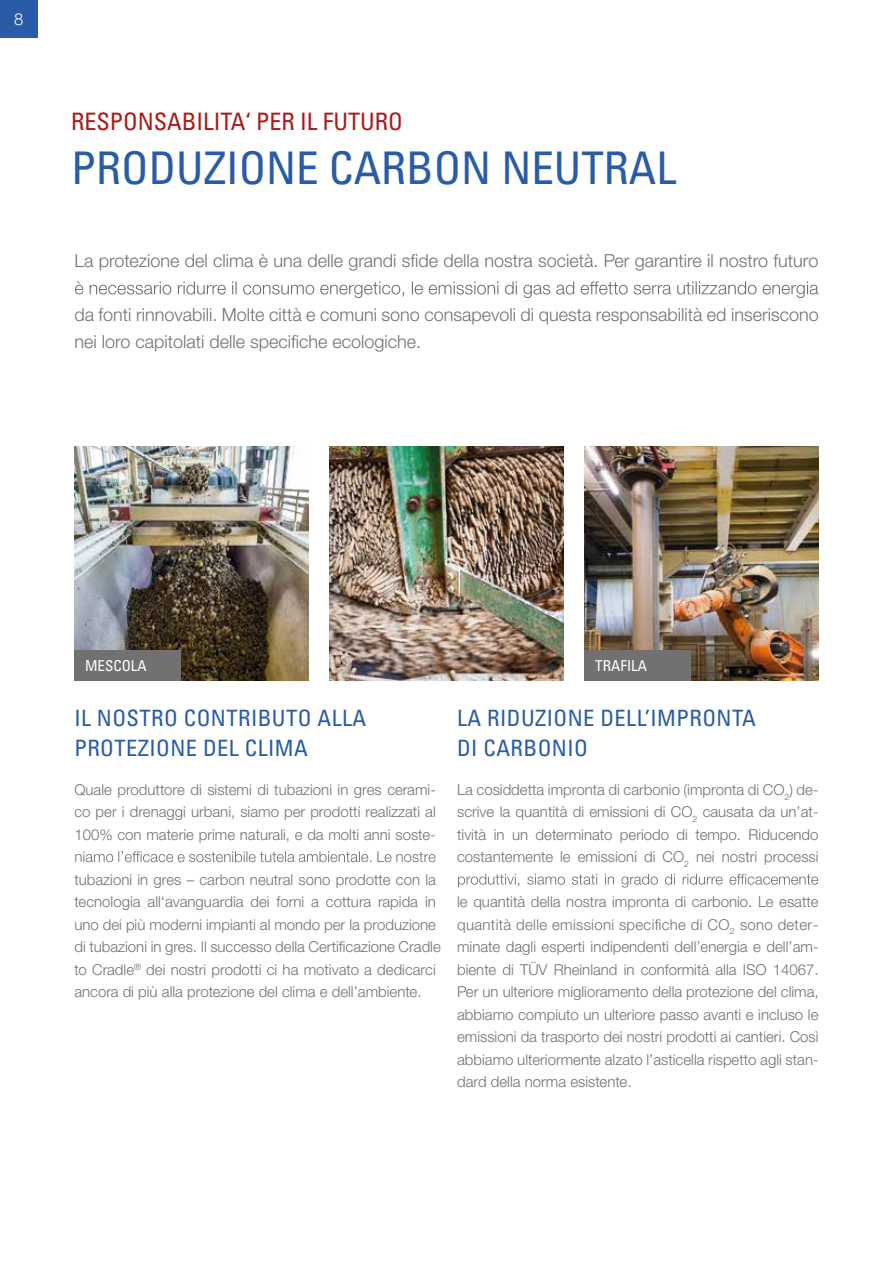
<style>
.page{position:relative;width:893px;height:1263px;background:#fff}
.page>*{position:absolute;margin:0;border:0;box-sizing:border-box;transform-origin:0 0}
.t1{font:condensed 45px "Univers LT Std";color:#295ba7}
.t2{font:condensed 24px "Univers LT Std";color:#ae1917}
.t3{font:condensed 22.5px/30px "Univers LT Std";letter-spacing:.02em;color:#295ba7}
.t4{font:300 18px/27px "Helvetica Neue LT Std";color:#727070}
.t5{font:300 16.5px "Helvetica Neue LT Std";color:#fff}
.t6{font:300 15px/22.5px "Helvetica Neue LT Std";color:#727070;text-align:justify}
.t7{font:condensed 15px "Univers LT Std";color:#fff}
</style>
<div class="page">
<img style="left:74px;top:447px;width:234px;height:233px">
<img style="left:330px;top:447px;width:233px;height:233px">
<img style="left:585px;top:447px;width:234px;height:233px">
<div style="left:0;top:0;width:37px;height:37px;background:#295ba7"></div>
<svg style="left:75px;top:851px;width:361px;height:11px"></svg>
<svg style="left:75px;top:281px;width:743px;height:17px"></svg>
<svg style="left:458px;top:874px;width:360px;height:13px"></svg>
<div style="left:74px;top:651px;width:107px;height:30px;background:#727070"></div>
<div style="left:585px;top:651px;width:106px;height:30px;background:#727070"></div>
<p class="t5" style="left:14px;top:9px;width:11px">8</p>
<h2 class="t2" style="left:71px;top:106px;width:333px">RESPONSABILITA‘ PER IL FUTURO</h2>
<h1 class="t1" style="left:71px;top:140px;width:607px">PRODUZIONE CARBON NEUTRAL</h1>
<p class="t4" style="left:74px;top:247px;width:745px">La protezione del clima è una delle grandi sfide della nostra società. Per garantire il nostro futuro</p>
<p class="t4" style="left:74px;top:301px;width:746px">da fonti rinnovabili. Molte città e comuni sono consapevoli di questa responsabilità ed inseriscono nei loro capitolati delle specifiche ecologiche.</p>
<p class="t7" style="left:85px;top:656px;width:63px">MESCOLA</p>
<p class="t7" style="left:595px;top:656px;width:44px">T AFIL</p>
<p class="t7" style="left:595px;top:656px;width:52px">PRESSA</p>
<h3 class="t3" style="left:74px;top:703px;width:293px">IL NOSTRO CONTRIBUTO ALLA<br>PROTEZIONE DEL CLIMA</h3>
<p class="t6" style="left:74px;top:778px;width:363px">Quale produttore di sistemi di tubazioni in gres cerami&shy;co per i drenaggi urbani, siamo per prodotti realizzati al 100% con materie prime naturali, e da molti anni soste-</p>
<p class="t6" style="left:74px;top:868px;width:368px;text-align:left">tubazioni in gres – carbon neutral sono prodotte con la tecnologia all‘avanguardia dei forni a cottura rapida in uno dei più moderni impianti al mondo per la produzione di tubazioni in gres. Il successo della Certificazione Cradle to Cradle<sup>®</sup> dei nostri prodotti ci ha motivato a dedicarci ancora di più alla protezione del clima e dell’ambiente.</p>
<h3 class="t3" style="left:457px;top:703px;width:300px">LA RIDUZIONE DELL’IMPRONTA<br>DI CARBONIO</h3>
<p class="t6" style="left:457px;top:778px;width:363px">La cosiddetta impronta di carbonio (impronta di CO<sub>2</sub>) de&shy;scrive la quantità di emissioni di CO<sub>2</sub> causata da un’at&shy;tività in un determinato periodo di tempo. Riducendo costantemente le emissioni di CO<sub>2</sub> nei nostri processi</p>
<p class="t6" style="left:457px;top:890px;width:363px">le quantità della nostra impronta di carbonio. Le esatte quantità delle emissioni specifiche di CO<sub>2</sub> sono deter&shy;minate dagli esperti indipendenti dell’energia e dell’am&shy;biente di TÜV Rheinland in conformità alla ISO 14067.<br>Per un ulteriore miglioramento della protezione del clima, abbiamo compiuto un ulteriore passo avanti e incluso le emissioni da trasporto dei nostri prodotti ai cantieri. Così abbiamo ulteriormente alzato l’asticella rispetto agli stan&shy;dard della norma esistente.</p>
</div>
